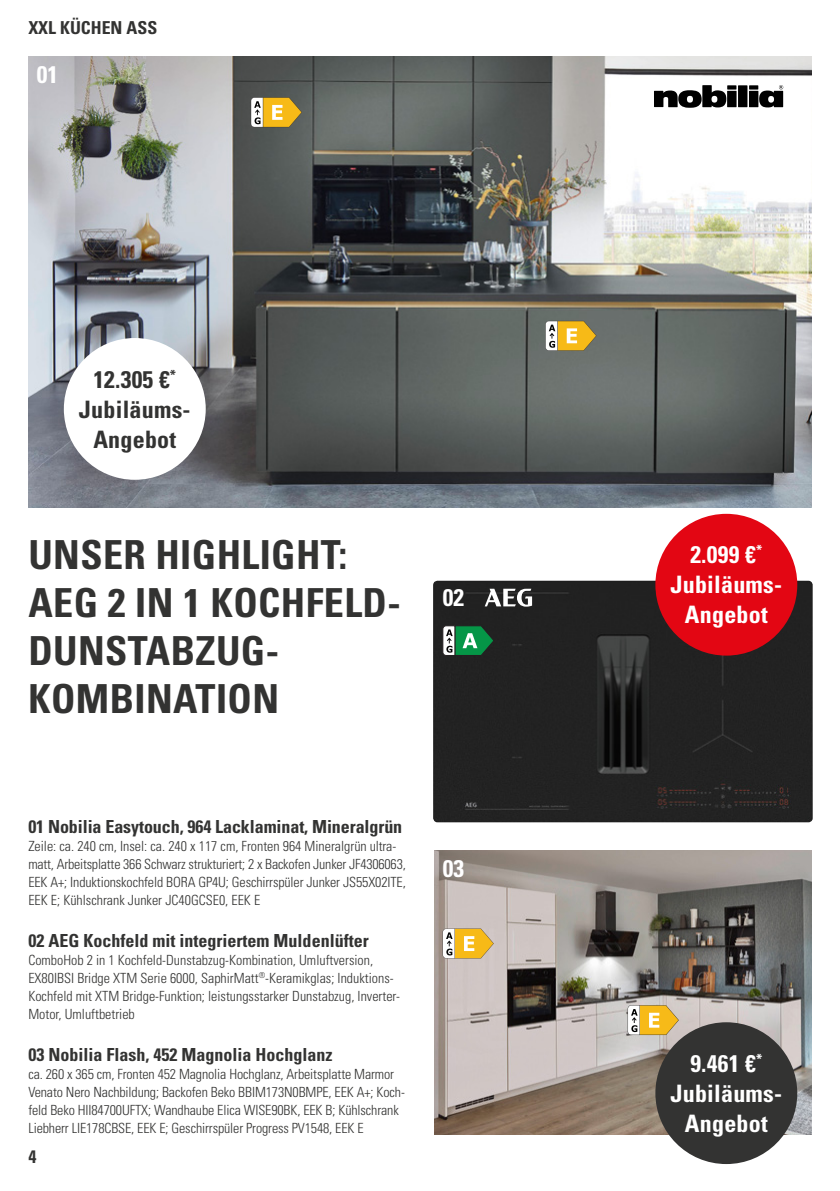
<style>
.page{position:relative;width:840px;height:1191px;background:#fff}
.page>*{position:absolute;margin:0;border:0;box-sizing:border-box;transform-origin:0 0}
.t1{font:700 condensed 40px/48px "Univers LT Std";letter-spacing:.01em;color:#333332}
.t2{font:700 condensed 24px/30px "Univers LT Std";letter-spacing:.01em;color:#fff;text-align:center}
.t3{font:700 condensed 24px/30px "Univers LT Std";letter-spacing:.01em;color:#333332;text-align:center}
.t4{font:700 condensed 18px "Univers LT Std";color:#333332}
.t5{font:700 condensed 17.8px "Univers LT Std";color:#333332}
.t6{font:300 condensed 14px/18px "Univers LT Std";letter-spacing:-.01em;color:#333332}
</style>
<div class="page">
<img style="left:434px;top:850px;width:377px;height:284px">
<img style="left:433px;top:580px;width:379px;height:242px">
<img style="left:28px;top:57px;width:783px;height:450px">
<svg style="left:442px;top:625px;width:52px;height:31px"></svg>
<svg style="left:545px;top:321px;width:51px;height:30px"></svg>
<svg style="left:251px;top:97px;width:51px;height:30px"></svg>
<svg style="left:442px;top:928px;width:51px;height:30px"></svg>
<svg style="left:484px;top:589px;width:47px;height:17px"></svg>
<div style="left:655px;top:1022px;width:141px;height:142px;background:#333332;border-radius:50%"></div>
<div style="left:655px;top:514px;width:141px;height:141px;background:#e30613;border-radius:50%"></div>
<div style="left:64px;top:338px;width:142px;height:142px;background:#fff;border-radius:50%"></div>
<svg style="left:653px;top:85px;width:129px;height:23px"></svg>
<svg style="left:627px;top:1005px;width:51px;height:30px"></svg>
<p class="t5" style="left:28px;top:17px;width:130px">XXL KÜCHEN ASS</p>
<h2 class="t2" style="left:37px;top:59px;width:23px">01</h2>
<h2 class="t3" style="left:79px;top:364px;width:113px">12.305 €<sup>*<br></sup>Jubiläums-<br>Angebot</h2>
<h1 class="t1" style="left:28px;top:530px;width:373px">UNSER HIGHLIGHT:<br>AEG 2 IN 1 KOCHFELD-<br>DUNSTABZUG-<br>KOMBINATION</h1>
<h2 class="t2" style="left:442px;top:582px;width:23px">02</h2>
<p class="t4" style="left:28px;top:815px;width:375px">01 Nobilia Easytouch, 964 Lacklaminat, Mineralgrün</p>
<p class="t6" style="left:28px;top:836px;width:379px">Zeile: ca. 240 cm, Insel: ca. 240 x 117 cm, Fronten 964 Mineralgrün ultra&shy;matt, Arbeitsplatte 366 Schwarz strukturiert; 2 x Backofen Junker JF4306063, EEK A+; Induktionskochfeld BORA GP4U; Geschirrspüler Junker JS55X02ITE, EEK E; Kühlschrank Junker JC40GCSE0, EEK E</p>
<p class="t4" style="left:28px;top:929px;width:341px">02 AEG Kochfeld mit integriertem Muldenlüfter</p>
<p class="t6" style="left:28px;top:950px;width:373px">ComboHob 2 in 1 Kochfeld-Dunstabzug-Kombination, Umluftversion, EX80IBSI Bridge XTM Serie 6000, SaphirMatt<sup>®</sup>-Keramikglas; Induktions-Kochfeld mit XTM Bridge-Funktion; leistungsstarker Dunstabzug, Inverter-Motor, Umluftbetrieb</p>
<p class="t4" style="left:28px;top:1043px;width:305px">03 Nobilia Flash, 452 Magnolia Hochglanz</p>
<p class="t6" style="left:28px;top:1064px;width:378px">ca. 260 x 365 cm, Fronten 452 Magnolia Hochglanz, Arbeitsplatte Marmor Venato Nero Nachbildung; Backofen Beko BBIM173N0BMPE, EEK A+; Koch&shy;feld Beko HII84700UFTX; Wandhaube Elica WISE90BK, EEK B; Kühlschrank Liebherr LIE178CBSE, EEK E; Geschirrspüler Progress PV1548, EEK E</p>
<p class="t4" style="left:28px;top:1145px;width:9px">4</p>
<h2 class="t2" style="left:442px;top:853px;width:23px">03</h2>
<h2 class="t2" style="left:670px;top:540px;width:113px">2.099 €<sup>*<br></sup>Jubiläums-<br>Angebot</h2>
<h2 class="t2" style="left:670px;top:1048px;width:113px">9.461 €<sup>*<br></sup>Jubiläums-<br>Angebot</h2>
</div>
